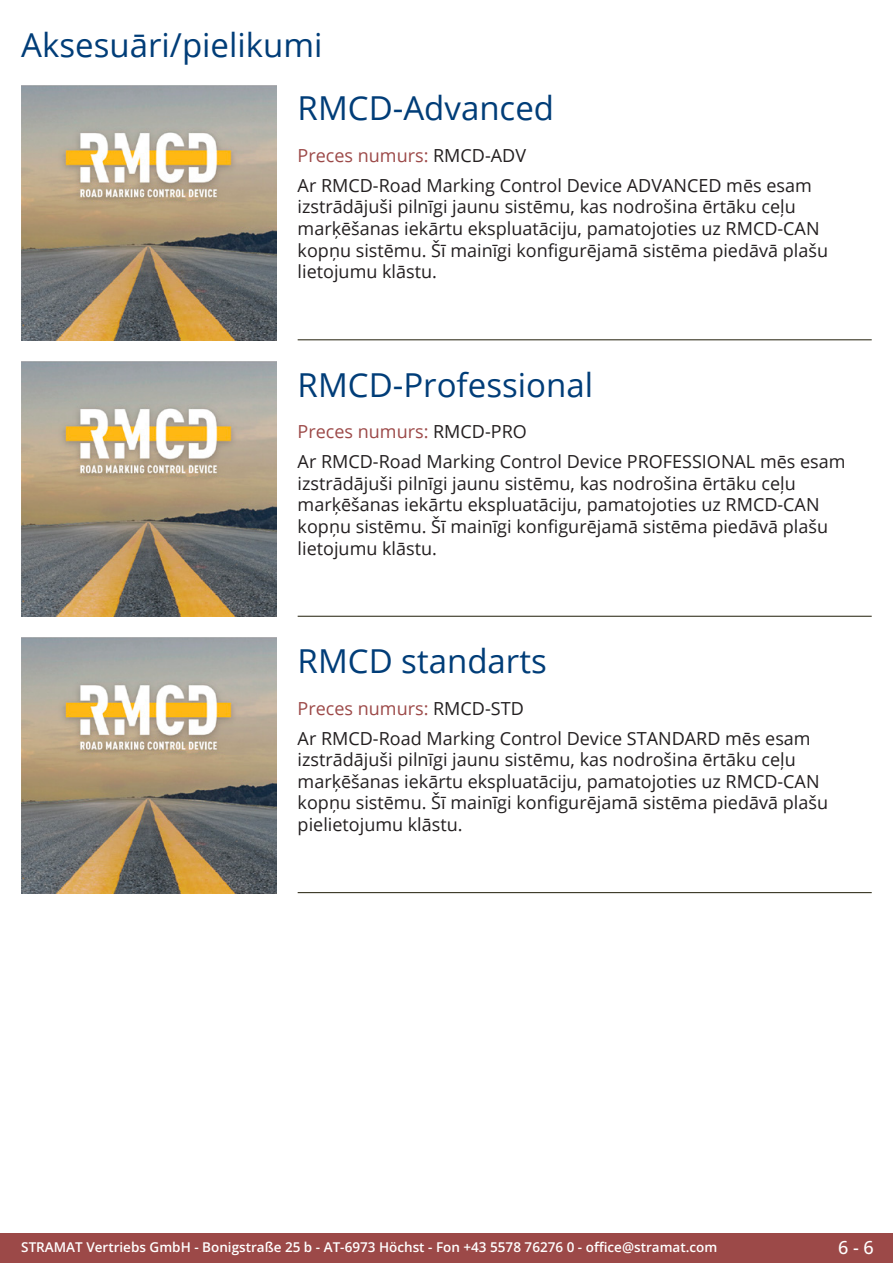
<style>
.page{position:relative;width:893px;height:1263px;background:#fff}
.page>*{position:absolute;margin:0;border:0;box-sizing:border-box;transform-origin:0 0}
.Produkttitel{font:33px "Open Sans";color:#003d78}
.RastTitel{font:33px "Open Sans";color:#003d78}
.Beschreibung_Text{font:18px/21.6px "Open Sans";color:#231f20}
.TechDaten_Überschrif{font:18px "Open Sans";color:#9c4948}
.t1{font:500 18px "Open Sans";color:#fff}
.t2{font:600 13.5px "Open Sans";color:#fff}
.s1{color:#231f20}
</style>
<div class="page">
<div style="left:0;top:1233px;width:893px;height:30px;background:#9c4948"></div>
<hr style="left:298px;top:340px;width:574px;height:1px;background:#201d08">
<hr style="left:298px;top:616px;width:574px;height:1px;background:#201d08">
<hr style="left:298px;top:892px;width:574px;height:1px;background:#201d08">
<img style="left:21px;top:85px;width:255px;height:255px">
<img style="left:21px;top:361px;width:255px;height:256px">
<img style="left:21px;top:638px;width:255px;height:255px">
<p class="RastTitel" style="left:21px;top:22px;width:303px">Aksesuāri/pielikumi</p>
<p class="Produkttitel" style="left:298px;top:86px;width:258px">RMCD-Advanced</p>
<p class="TechDaten_Überschrif" style="left:298px;top:143px;width:230px">Preces numurs: <span class="s1">RMCD-ADV</span></p>
<p class="Beschreibung_Text" style="left:298px;top:174px;width:532px">Ar RMCD-Road Marking Control Device ADVANCED mēs esam izstrādājuši pilnīgi jaunu sistēmu, kas nodrošina ērtāku ceļu marķēšanas iekārtu ekspluatāciju, pamatojoties uz RMCD-CAN kopņu sistēmu. Šī mainīgi konfigurējamā sistēma piedāvā plašu lietojumu klāstu.</p>
<p class="Produkttitel" style="left:298px;top:362px;width:297px">RMCD-Professional</p>
<p class="TechDaten_Überschrif" style="left:298px;top:420px;width:231px">Preces numurs: <span class="s1">RMCD-PRO</span></p>
<p class="Beschreibung_Text" style="left:298px;top:450px;width:549px">Ar RMCD-Road Marking Control Device PROFESSIONAL mēs esam izstrādājuši pilnīgi jaunu sistēmu, kas nodrošina ērtāku ceļu marķēšanas iekārtu ekspluatāciju, pamatojoties uz RMCD-CAN kopņu sistēmu. Šī mainīgi konfigurējamā sistēma piedāvā plašu lietojumu klāstu.</p>
<p class="Produkttitel" style="left:298px;top:638px;width:251px">RMCD standarts</p>
<p class="TechDaten_Überschrif" style="left:298px;top:696px;width:228px">Preces numurs: <span class="s1">RMCD-STD</span></p>
<p class="Beschreibung_Text" style="left:298px;top:727px;width:532px">Ar RMCD-Road Marking Control Device STANDARD mēs esam izstrādājuši pilnīgi jaunu sistēmu, kas nodrošina ērtāku ceļu marķēšanas iekārtu ekspluatāciju, pamatojoties uz RMCD-CAN kopņu sistēmu. Šī mainīgi konfigurējamā sistēma piedāvā plašu pielietojumu klāstu.</p>
<p class="t2" style="left:21px;top:1238px;width:698px">STRAMAT Vertriebs GmbH - Bonigstraße 25 b - AT-6973 Höchst - Fon +43 5578 76276 0 - office@stramat.com</p>
<p class="t1" style="left:838px;top:1234px;width:37px">6 - 6</p>
</div>
